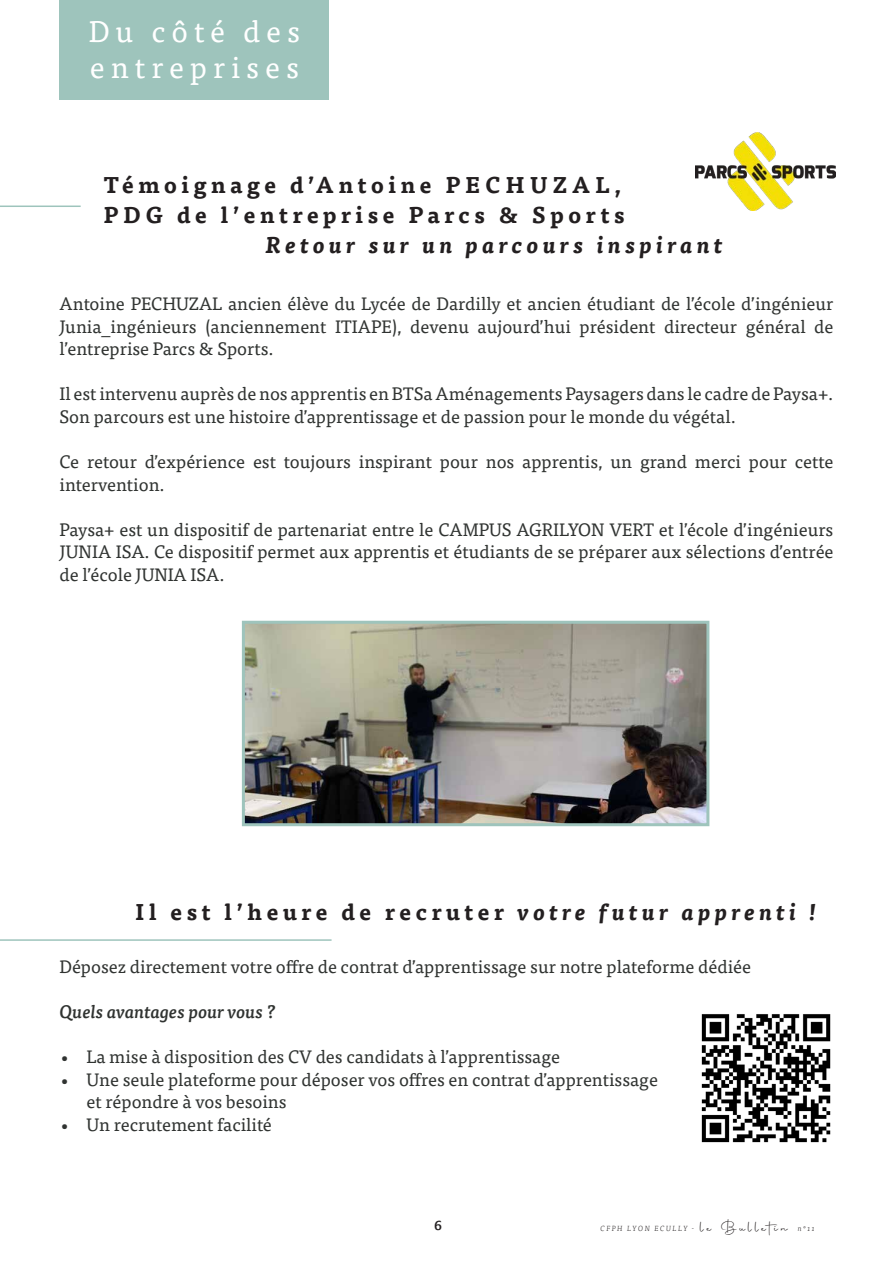
<style>
.page{position:relative;width:893px;height:1263px;background:#fff}
.page>*{position:absolute;margin:0;border:0;box-sizing:border-box;transform-origin:0 0}
.En-tête_-_Aligner_au_centre{font:30px/36px "Tisa Pro";letter-spacing:.2em;color:#fff}
.Numéro_de_page{font:700 22.5px "Tisa Pro";letter-spacing:.2em;color:#231f20}
.Numéro_de_page-2{font:italic 700 22.5px "Tisa Pro";letter-spacing:.2em;color:#231f20}
.t1{font:18px/22.5px "Tisa Pro";color:#303331}
.t2{font:italic 500 18px "Tisa Pro";color:#303331}
.t3{font:500 13.5px "Tisa Pro";color:#231f20}
.t4{font:italic 300 7.5px "Tisa Pro";letter-spacing:.21em;color:#231f20}
.s1{font-style:italic}
.s2{font-family:"Autography";font-weight:400;font-style:normal;font-size:15px}
</style>
<div class="page">
<div style="left:60px;top:0;width:269px;height:99px;background:#9ec4bc"></div>
<img style="left:246px;top:625px;width:459px;height:197px">
<div style="left:242px;top:621px;width:467px;height:205px;border:3px solid #9ec4bc"></div>
<hr style="left:0;top:206px;width:81px;height:1px;background:#9ec4bc">
<hr style="left:0;top:939px;width:332px;height:2px;background:#9ec4bc">
<img style="left:696px;top:133px;width:140px;height:78px">
<img style="left:701px;top:1014px;width:130px;height:129px">
<p class="En-tête_-_Aligner_au_centre" style="left:89px;top:12px;width:213px">Du côté des entreprises</p>
<p class="Numéro_de_page" style="left:104px;top:167px;width:519px">Témoignage d’Antoine PECHUZAL,</p>
<p class="Numéro_de_page" style="left:104px;top:197px;width:523px">PDG de l’entreprise Parcs &amp; Sports</p>
<p class="Numéro_de_page-2" style="left:266px;top:227px;width:459px">Retour sur un parcours inspirant</p>
<p class="t1" style="left:60px;top:292px;width:775px;text-align:justify">Antoine PECHUZAL ancien élève du Lycée de Dardilly et ancien étudiant de l’école d’ingénieur Junia_ingénieurs (anciennement ITIAPE), devenu aujourd’hui président directeur général de l’entreprise Parcs &amp; Sports.</p>
<p class="t1" style="left:60px;top:382px;width:775px">Il est intervenu auprès de nos apprentis en BTSa Aménagements Paysagers dans le cadre de Paysa+.<br>Son parcours est une histoire d’apprentissage et de passion pour le monde du végétal.</p>
<p class="t1" style="left:60px;top:449px;width:775px">Ce retour d’expérience est toujours inspirant pour nos apprentis, un grand merci pour cette intervention.</p>
<p class="t1" style="left:60px;top:517px;width:775px;text-align:justify">Paysa+ est un dispositif de partenariat entre le CAMPUS AGRILYON VERT et l’école d’ingénieurs JUNIA ISA. Ce dispositif permet aux apprentis et étudiants de se préparer aux sélections d’entrée de l’école JUNIA ISA.</p>
<p class="Numéro_de_page" style="left:135px;top:894px;width:682px">Il est l’heure de recruter <span class="s1">votre futur apprenti !</span></p>
<p class="t1" style="left:60px;top:954px;width:693px">Déposez directement votre offre de contrat d’apprentissage sur notre plateforme dédiée</p>
<p class="t2" style="left:60px;top:998px;width:217px">Quels avantages pour vous ?</p>
<p class="t1" style="left:60px;top:1044px;width:502px">• La mise à disposition des CV des candidats à l’apprentissage</p>
<p class="t1" style="left:87px;top:1067px;width:573px;text-indent:-27px">• Une seule plateforme pour déposer vos offres en contrat d’apprentissage et répondre à vos besoins</p>
<p class="t1" style="left:60px;top:1112px;width:214px">• Un recrutement facilité</p>
<p class="t3" style="left:434px;top:1214px;width:9px">6</p>
<p class="t4" style="left:600px;top:1223px;width:216px">CFPH LYON ECULLY - <span class="s2">le Bulletin</span> n°11</p>
</div>
